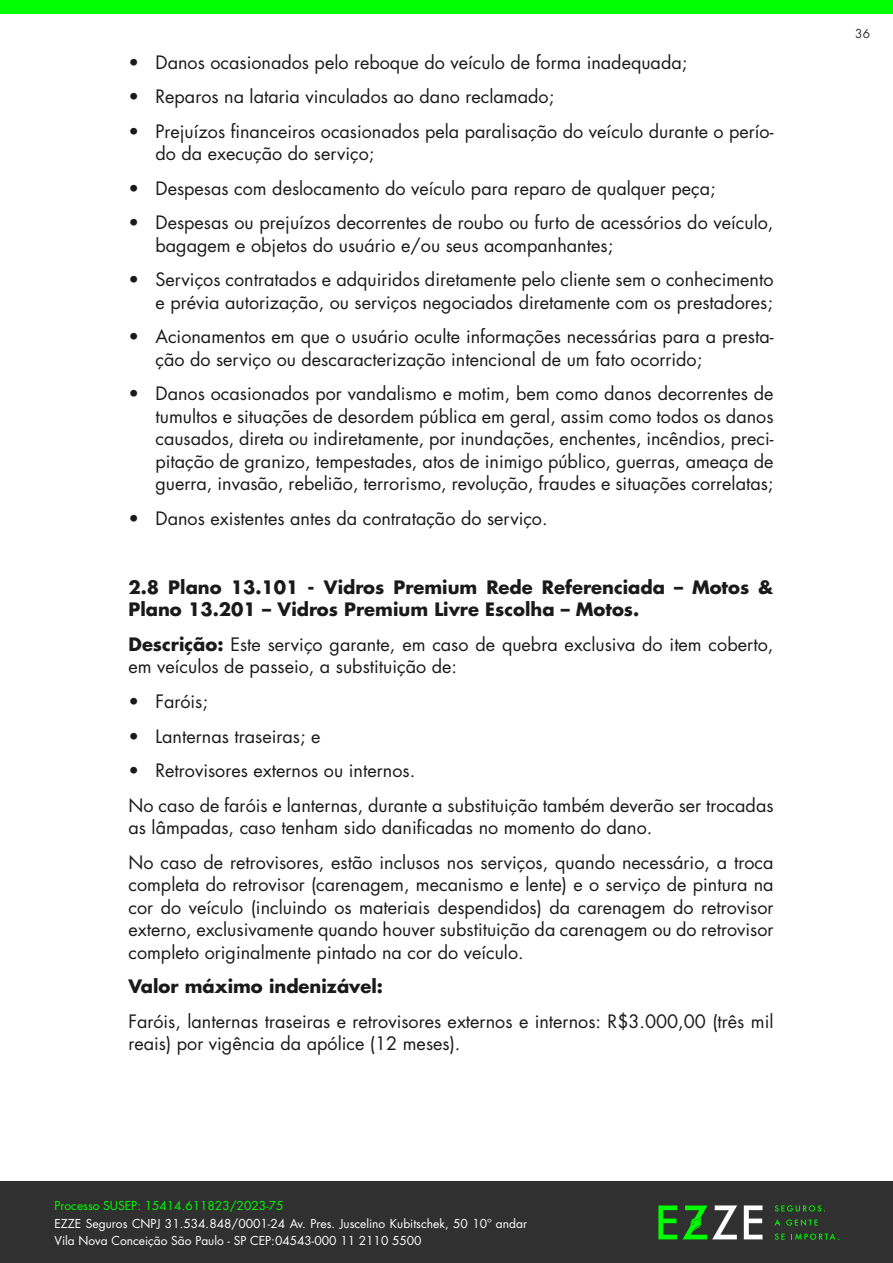
<style>
.page{position:relative;width:893px;height:1263px;background:#fff}
.page>*{position:absolute;margin:0;border:0;box-sizing:border-box;transform-origin:0 0}
.t1{font:18px/22.5px "Futura Std";color:#1a1a1a}
.t2{font:700 18px/22.5px "Futura Std";color:#1a1a1a}
.t3{font:12px/16.5px "Futura Std";color:#fff}
.t4{font:12px "Futura Std";color:#0f0}
.t5{font:12px "Futura Std";color:#303030}
.s1{font-weight:700}
</style>
<div class="page">
<div style="left:0;top:0;width:893px;height:13px;background:#0f0"></div>
<div style="left:0;top:1182px;width:893px;height:81px;background:#303030"></div>
<svg style="left:658px;top:1205px;width:105px;height:35px"></svg>
<svg style="left:775px;top:1205px;width:50px;height:6px"></svg>
<svg style="left:774px;top:1219px;width:6px;height:6px"></svg>
<svg style="left:786px;top:1219px;width:32px;height:7px"></svg>
<svg style="left:775px;top:1233px;width:10px;height:7px"></svg>
<svg style="left:791px;top:1233px;width:48px;height:7px"></svg>
<p class="t1" style="left:128px;top:51px;width:560px">• Danos ocasionados pelo reboque do veículo de forma inadequada;</p>
<p class="t1" style="left:128px;top:86px;width:427px">• Reparos na lataria vinculados ao dano reclamado;</p>
<p class="t1" style="left:155px;top:120px;width:619px;text-indent:-27px">• Prejuízos financeiros ocasionados pela paralisação do veículo durante o perío&shy;do da execução do serviço;</p>
<p class="t1" style="left:128px;top:177px;width:589px">• Despesas com deslocamento do veículo para reparo de qualquer peça;</p>
<p class="t1" style="left:155px;top:212px;width:619px;text-indent:-27px">• Despesas ou prejuízos decorrentes de roubo ou furto de acessórios do veículo, bagagem e objetos do usuário e/ou seus acompanhantes;</p>
<p class="t1" style="left:128px;top:269px;width:646px;text-align:right">• Serviços contratados e adquiridos diretamente pelo cliente sem o conhecimento e prévia autorização, ou serviços negociados diretamente com os prestadores;</p>
<p class="t1" style="left:155px;top:326px;width:619px;text-indent:-27px">• Acionamentos em que o usuário oculte informações necessárias para a presta&shy;ção do serviço ou descaracterização intencional de um fato ocorrido;</p>
<p class="t1" style="left:155px;top:383px;width:620px;text-align:justify;text-indent:-27px">• Danos ocasionados por vandalismo e motim, bem como danos decorrentes de tumultos e situações de desordem pública em geral, assim como todos os danos causados, direta ou indiretamente, por inundações, enchentes, incêndios, preci&shy;pitação de granizo, tempestades, atos de inimigo público, guerras, ameaça de guerra, invasão, rebelião, terrorismo, revolução, fraudes e situações correlatas;</p>
<p class="t1" style="left:128px;top:507px;width:421px">• Danos existentes antes da contratação do serviço.</p>
<p class="t2" style="left:128px;top:576px;width:647px">2.8 Plano 13.101 - Vidros Premium Rede Referenciada – Motos &amp;<br>Plano 13.201 – Vidros Premium Livre Escolha – Motos.</p>
<p class="t1" style="left:128px;top:633px;width:646px"><span class="s1">Descrição:</span> Este serviço garante, em caso de quebra exclusiva do item coberto, em veículos de passeio, a substituição de:</p>
<p class="t1" style="left:128px;top:690px;width:81px">• Faróis;</p>
<p class="t1" style="left:128px;top:725px;width:194px">• Lanternas traseiras; e</p>
<p class="t1" style="left:128px;top:753px;width:647px;line-height:34.5px">• Retrovisores externos ou internos.<br>No caso de faróis e lanternas, durante a substituição também deverão ser trocadas</p>
<p class="t1" style="left:128px;top:810px;width:646px;line-height:34.5px">as lâmpadas, caso tenham sido danificadas no momento do dano.<br>No caso de retrovisores, estão inclusos nos serviços, quando necessário, a troca</p>
<p class="t1" style="left:128px;top:873px;width:647px;text-align:justify">completa do retrovisor (carenagem, mecanismo e lente) e o serviço de pintura na cor do veículo (incluindo os materiais despendidos) da carenagem do retrovisor externo, exclusivamente quando houver substituição da carenagem ou do retrovisor completo originalmente pintado na cor do veículo.</p>
<p class="t2" style="left:128px;top:975px;width:256px">Valor máximo indenizável:</p>
<p class="t1" style="left:128px;top:1010px;width:647px">Faróis, lanternas traseiras e retrovisores externos e internos: R$3.000,00 (três mil reais) por vigência da apólice (12 meses).</p>
<p class="t4" style="left:55px;top:1198px;width:230px">Processo SUSEP: 15414.611823/2023-75</p>
<p class="t3" style="left:55px;top:1216px;width:474px">EZZE Seguros CNPJ 31.534.848/0001-24 Av. Pres. Juscelino Kubitschek, 50 10º andar<br>Vila Nova Conceição São Paulo - SP CEP:04543-000 11 2110 5500</p>
<p class="t5" style="left:855px;top:25px;width:16px">36</p>
</div>
